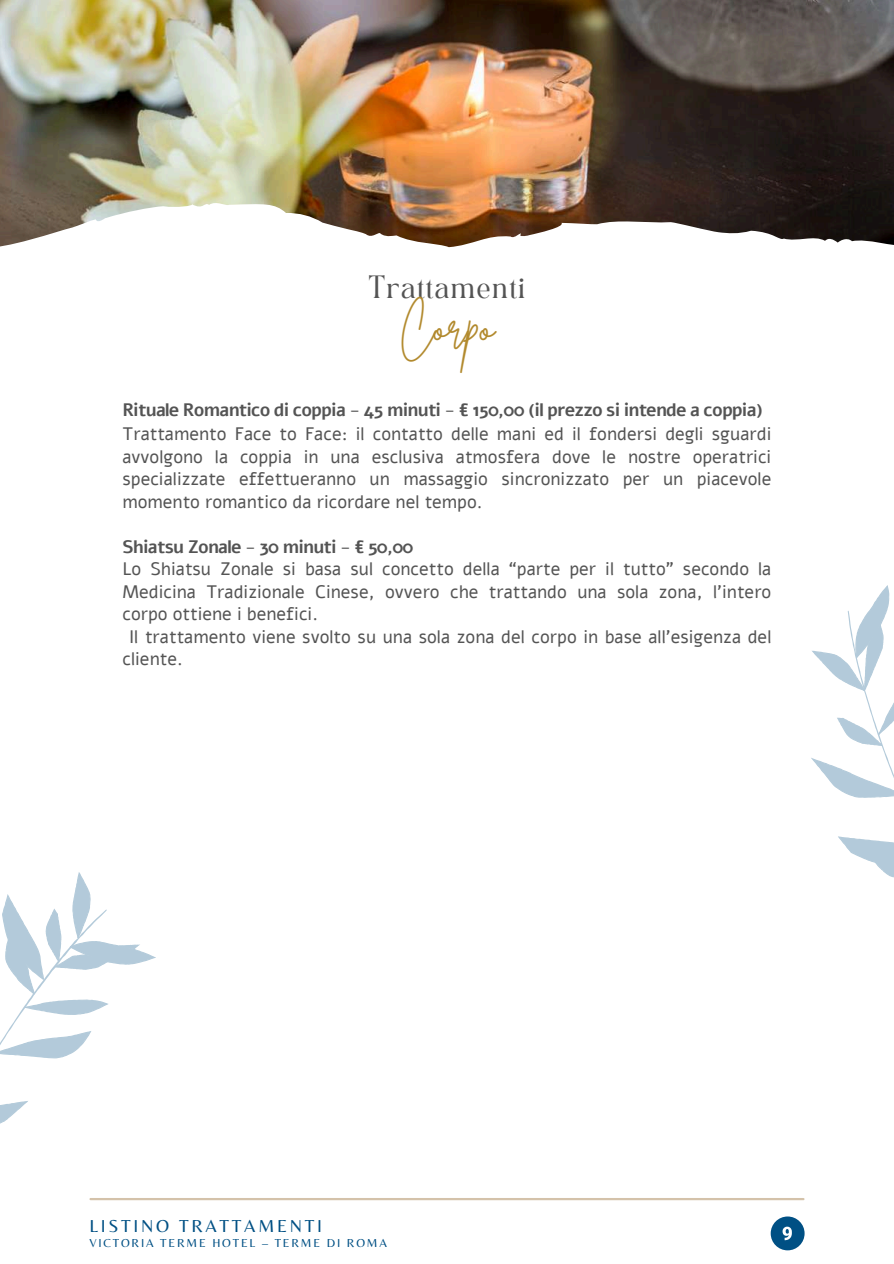
<style>
.page{position:relative;width:894px;height:1264px;background:#fff}
.page>*{position:absolute;margin:0;border:0;box-sizing:border-box;transform-origin:0 0}
.t1{font:45px "Brittany Signature";color:#b28a2e}
.t2{font:22.5px "TAN Angleton";color:#545454}
.t3{font:18px/22.5px "Alef";color:#545454;text-align:justify}
.t4{font:700 18px "Alef";letter-spacing:-.045em;color:#545454}
.t5{font:18px "Belleza";letter-spacing:.15em;color:#005084}
.t6{font:12px "Belleza";letter-spacing:.15em;color:#005084}
</style>
<div class="page">
<img style="left:0;top:0;width:893px;height:248px">
<hr style="left:90px;top:1197px;width:713px;height:3px;background:#d4c2aa">
<svg style="left:0;top:872px;width:156px;height:329px"></svg>
<svg style="left:811px;top:585px;width:83px;height:293px"></svg>
<div style="left:770px;top:1216px;width:34px;height:34px;background:#005084;border-radius:50%"></div>
<svg style="left:782px;top:1226px;width:9px;height:14px"></svg>
<p class="t2" style="left:368px;top:275px;width:159px">Trattamenti</p>
<h1 class="t1" style="left:399px;top:298px;width:97px">Corpo</h1>
<p class="t4" style="left:122px;top:398px;width:642px">Rituale Romantico di coppia - 45 minuti - € 150,00 (il prezzo si intende a coppia)</p>
<p class="t3" style="left:122px;top:423px;width:650px">Trattamento Face to Face: il contatto delle mani ed il fondersi degli sguardi avvolgono la coppia in una esclusiva atmosfera dove le nostre operatrici specializzate effettueranno un massaggio sincronizzato per un piacevole momento romantico da ricordare nel tempo.</p>
<p class="t4" style="left:122px;top:534px;width:292px">Shiatsu Zonale - 30 minuti - € 50,00</p>
<p class="t3" style="left:122px;top:558px;width:650px">Lo Shiatsu Zonale si basa sul concetto della “parte per il tutto” secondo la</p>
<p class="t3" style="left:122px;top:580px;width:650px">Medicina Tradizionale Cinese, ovvero che trattando una sola zona, l’intero</p>
<p class="t3" style="left:122px;top:603px;width:197px">corpo ottiene i benefici.</p>
<p class="t3" style="left:129px;top:625px;width:643px">Il trattamento viene svolto su una sola zona del corpo in base all’esigenza del</p>
<p class="t3" style="left:122px;top:648px;width:62px">cliente.</p>
<p class="t5" style="left:89px;top:1215px;width:234px">LISTINO TRATTAMENTI</p>
<p class="t6" style="left:89px;top:1235px;width:299px">VICTORIA TERME HOTEL – TERME DI ROMA</p>
</div>
